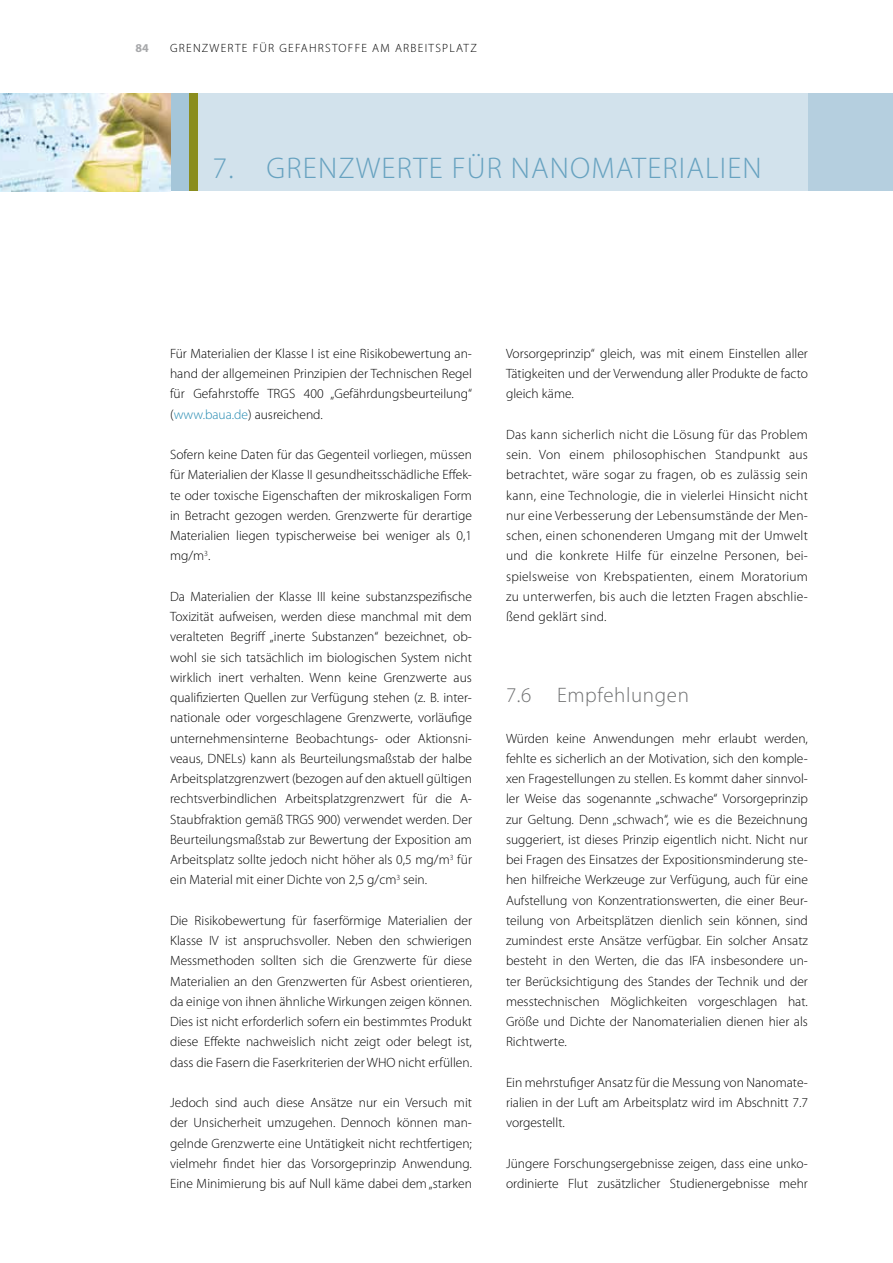
<style>
.page{position:relative;width:893px;height:1263px;background:#fff}
.page>*{position:absolute;margin:0;border:0;box-sizing:border-box;transform-origin:0 0}
.t1{font:300 30px "Myriad Pro";letter-spacing:.04em;color:#67a2c0}
.t2{font:300 21px "Myriad Pro";letter-spacing:.03em;color:#707172}
.t3{font:300 13.5px/20.2px "Myriad Pro";color:#000;text-align:justify}
.t4{font:300 12px "Myriad Pro";letter-spacing:.105em;color:#000}
.t5{font:700 12px "Myriad Pro";color:#a7a8aa}
.s1{color:#2389b0}
</style>
<div class="page">
<div style="left:149px;top:94px;width:744px;height:97px;background:#d2e2ec"></div>
<div style="left:807px;top:94px;width:86px;height:97px;background:#b5cfdf"></div>
<hr style="left:892px;top:94px;width:1px;height:97px;background:#e1ebf2">
<div style="left:170px;top:94px;width:28px;height:97px;background:#a5c6d9"></div>
<div style="left:189px;top:94px;width:9px;height:97px;background:#8a8d1e"></div>
<img style="left:0;top:94px;width:170px;height:97px">
<p class="t5" style="left:135px;top:41px;width:15px">84</p>
<p class="t4" style="left:170px;top:41px;width:308px">GRENZWERTE FÜR GEFAHRSTOFFE AM ARBEITSPLATZ</p>
<h1 class="t1" style="left:213px;top:150px;width:551px">7. GRENZWERTE FÜR NANOMATERIALIEN</h1>
<p class="t3" style="left:170px;top:343px;width:303px">Für Materialien der Klasse I ist eine Risikobewertung an&shy;hand der allgemeinen Prinzipien der Technischen Regel für Gefahrstoffe TRGS 400 „Gefährdungsbeurteilung“ (<span class="s1">www.baua.de</span>) ausreichend.</p>
<p class="t3" style="left:170px;top:444px;width:303px">Sofern keine Daten für das Gegenteil vorliegen, müssen für Materialien der Klasse II gesundheitsschädliche Effek&shy;te oder toxische Eigenschaften der mikroskaligen Form in Betracht gezogen werden. Grenzwerte für derartige Materialien liegen typischerweise bei weniger als 0,1 mg/m<sup>3</sup>.</p>
<p class="t3" style="left:170px;top:586px;width:303px">Da Materialien der Klasse III keine substanzspezifische Toxizität aufweisen, werden diese manchmal mit dem veralteten Begriff „inerte Substanzen“ bezeichnet, ob&shy;wohl sie sich tatsächlich im biologischen System nicht wirklich inert verhalten. Wenn keine Grenzwerte aus qualifizierten Quellen zur Verfügung stehen (z. B. inter&shy;nationale oder vorgeschlagene Grenzwerte, vorläufige unternehmensinterne Beobachtungs- oder Aktionsni&shy;veaus, DNELs) kann als Beurteilungsmaßstab der halbe Arbeitsplatzgrenzwert (bezogen auf den aktuell gültigen rechtsverbindlichen Arbeitsplatzgrenzwert für die A-Staubfraktion gemäß TRGS 900) verwendet werden. Der Beurteilungsmaßstab zur Bewertung der Exposition am Arbeitsplatz sollte jedoch nicht höher als 0,5 mg/m<sup>3</sup> für ein Material mit einer Dichte von 2,5 g/cm<sup>3</sup> sein.</p>
<p class="t3" style="left:170px;top:910px;width:303px">Die Risikobewertung für faserförmige Materialien der Klasse IV ist anspruchsvoller. Neben den schwierigen Messmethoden sollten sich die Grenzwerte für diese Materialien an den Grenzwerten für Asbest orientieren, da einige von ihnen ähnliche Wirkungen zeigen können.<br>Dies ist nicht erforderlich sofern ein bestimmtes Produkt diese Effekte nachweislich nicht zeigt oder belegt ist, dass die Fasern die Faserkriterien der WHO nicht erfüllen.</p>
<p class="t3" style="left:170px;top:1092px;width:303px">Jedoch sind auch diese Ansätze nur ein Versuch mit der Unsicherheit umzugehen. Dennoch können man&shy;gelnde Grenzwerte eine Untätigkeit nicht rechtfertigen; vielmehr findet hier das Vorsorgeprinzip Anwendung.<br>Eine Minimierung bis auf Null käme dabei dem „starken</p>
<p class="t3" style="left:506px;top:343px;width:303px">Vorsorgeprinzip“ gleich, was mit einem Einstellen aller Tätigkeiten und der Verwendung aller Produkte de facto gleich käme.</p>
<p class="t3" style="left:506px;top:424px;width:303px">Das kann sicherlich nicht die Lösung für das Problem sein. Von einem philosophischen Standpunkt aus betrachtet, wäre sogar zu fragen, ob es zulässig sein kann, eine Technologie, die in vielerlei Hinsicht nicht nur eine Verbesserung der Lebensumstände der Men&shy;schen, einen schonenderen Umgang mit der Umwelt und die konkrete Hilfe für einzelne Personen, bei&shy;spielsweise von Krebspatienten, einem Moratorium zu unterwerfen, bis auch die letzten Fragen abschlie&shy;ßend geklärt sind.</p>
<h2 class="t2" style="left:506px;top:682px;width:184px">7.6 Empfehlungen</h2>
<p class="t3" style="left:506px;top:728px;width:303px">Würden keine Anwendungen mehr erlaubt werden, fehlte es sicherlich an der Motivation, sich den komple&shy;xen Fragestellungen zu stellen. Es kommt daher sinnvol&shy;ler Weise das sogenannte „schwache“ Vorsorgeprinzip zur Geltung. Denn „schwach“, wie es die Bezeichnung suggeriert, ist dieses Prinzip eigentlich nicht. Nicht nur bei Fragen des Einsatzes der Expositionsminderung ste&shy;hen hilfreiche Werkzeuge zur Verfügung, auch für eine Aufstellung von Konzentrationswerten, die einer Beur&shy;teilung von Arbeitsplätzen dienlich sein können, sind zumindest erste Ansätze verfügbar. Ein solcher Ansatz besteht in den Werten, die das IFA insbesondere un&shy;ter Berücksichtigung des Standes der Technik und der messtechnischen Möglichkeiten vorgeschlagen hat.<br>Größe und Dichte der Nanomaterialien dienen hier als Richtwerte.</p>
<p class="t3" style="left:506px;top:1072px;width:303px">Ein mehrstufiger Ansatz für die Messung von Nanomate&shy;rialien in der Luft am Arbeitsplatz wird im Abschnitt 7.7 vorgestellt.</p>
<p class="t3" style="left:506px;top:1153px;width:303px">Jüngere Forschungsergebnisse zeigen, dass eine unko&shy;ordinierte Flut zusätzlicher Studienergebnisse mehr</p>
</div>
